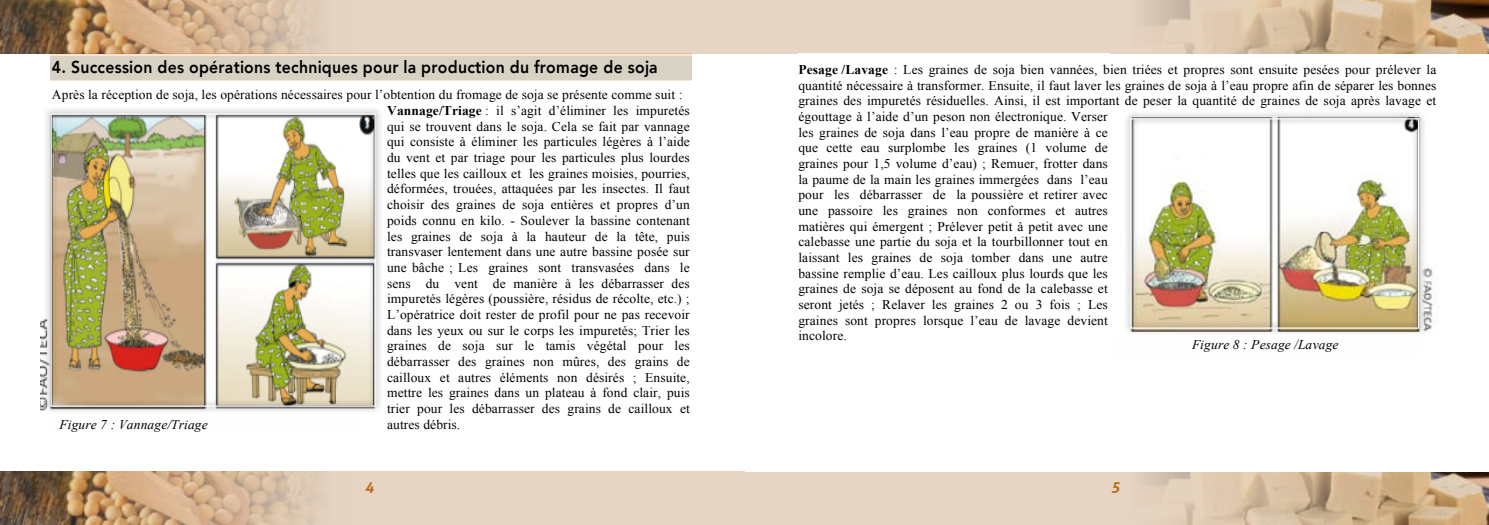
<style>
.page{position:relative;width:1489px;height:525px;background:#fff}
.page>*{position:absolute;margin:0;border:0;box-sizing:border-box;transform-origin:0 0}
.t1{font:800 17.25px "Avenir";letter-spacing:.015em;color:#000;scale:.92 1}
.t2{font:italic 700 15px "Aller";color:#ba6c21}
.t3{font:13.38px/15.6px "Times New Roman";letter-spacing:.01em;color:#000}
.t4{font:italic 13.38px "Times New Roman";letter-spacing:.01em;color:#000}
.s1{font-weight:700}
</style>
<div class="page">
<div style="left:0;top:471px;width:744px;height:53px;background:#e6d5c3"></div>
<img style="left:0;top:471px;width:319px;height:53px">
<div style="left:744px;top:472px;width:744px;height:52px;background:#e6d5c3"></div>
<img style="left:1145px;top:472px;width:343px;height:52px">
<div style="left:0;top:0;width:744px;height:53px;background:#e6d5c3"></div>
<img style="left:0;top:0;width:319px;height:53px">
<div style="left:744px;top:0;width:744px;height:53px;background:#e6d5c3"></div>
<img style="left:1145px;top:0;width:343px;height:53px">
<img style="left:1426px;top:267px;width:10px;height:64px">
<svg style="left:50px;top:53px;width:642px;height:27px;background:#dad1c3"></svg>
<div style="left:44px;top:107px;width:339px;height:306px;background:#000;opacity:.75"></div>
<div style="left:50px;top:113px;width:326px;height:293px;border:1px solid #fff"></div>
<div style="left:1123px;top:111px;width:303px;height:224px;background:#000;opacity:.75"></div>
<div style="left:1130px;top:118px;width:289px;height:210px;border:1px solid #fff"></div>
<p class="t1" style="left:52px;top:54px;width:660px">4. Succession des opérations techniques pour la production du fromage de soja</p>
<p class="t3" style="left:387px;top:87px;width:304px;text-indent:-335px">Après la réception de soja, les opérations nécessaires pour l’obtention du fromage de soja se présente comme suit :<br><span class="s1">Vannage/Triage</span> : il s’agit d’éliminer les impuretés qui se trouvent dans le soja. Cela se fait par vannage qui consiste à éliminer les particules légères à l’aide du vent et par triage pour les particules plus lourdes telles que les cailloux et les graines moisies, pourries, déformées, trouées, attaquées par les insectes. Il faut choisir des graines de soja entières et propres d’un poids connu en kilo. - Soulever la bassine contenant les graines de soja à la hauteur de la tête, puis transvaser lentement dans une autre bassine posée sur une bâche ; Les graines sont transvasées dans le sens du vent de manière à les débarrasser des impuretés légères (poussière, résidus de récolte, etc.) ; L’opératrice doit rester de profil pour ne pas recevoir dans les yeux ou sur le corps les impuretés; Trier les graines de soja sur le tamis végétal pour les débarrasser des graines non mûres, des grains de cailloux et autres éléments non désirés ; Ensuite, mettre les graines dans un plateau à fond clair, puis trier pour les débarrasser des grains de cailloux et autres débris.</p>
<p class="t4" style="left:60px;top:414px;width:150px">Figure 7 : Vannage/Triage</p>
<p class="t3" style="left:798px;top:61px;width:639px"><span class="s1">Pesage /Lavage</span> : Les graines de soja bien vannées, bien triées et propres sont ensuite pesées pour prélever la quantité nécessaire à transformer. Ensuite, il faut laver les graines de soja à l’eau propre afin de séparer les bonnes graines des impuretés résiduelles. Ainsi, il est important de peser la quantité de graines de soja après lavage et égouttage à l’aide d’un peson non électronique. Verser<br>les graines de soja dans l’eau propre de manière à ce<br>que cette eau surplombe les graines (1 volume de<br>graines pour 1,5 volume d’eau) ; Remuer, frotter dans<br>la paume de la main les graines immergées dans l’eau<br>pour les débarrasser de la poussière et retirer avec<br>une passoire les graines non conformes et autres<br>matières qui émergent ; Prélever petit à petit avec une<br>calebasse une partie du soja et la tourbillonner tout en<br>laissant les graines de soja tomber dans une autre<br>bassine remplie d’eau. Les cailloux plus lourds que les<br>graines de soja se déposent au fond de la calebasse et<br>seront jetés ; Relaver les graines 2 ou 3 fois ; Les<br>graines sont propres lorsque l’eau de lavage devient<br>incolore.</p>
<p class="t4" style="left:1192px;top:335px;width:148px">Figure 8 : Pesage /Lavage</p>
<p class="t2" style="left:365px;top:476px;width:10px">4</p>
<p class="t2" style="left:1111px;top:476px;width:11px">5</p>
</div>
